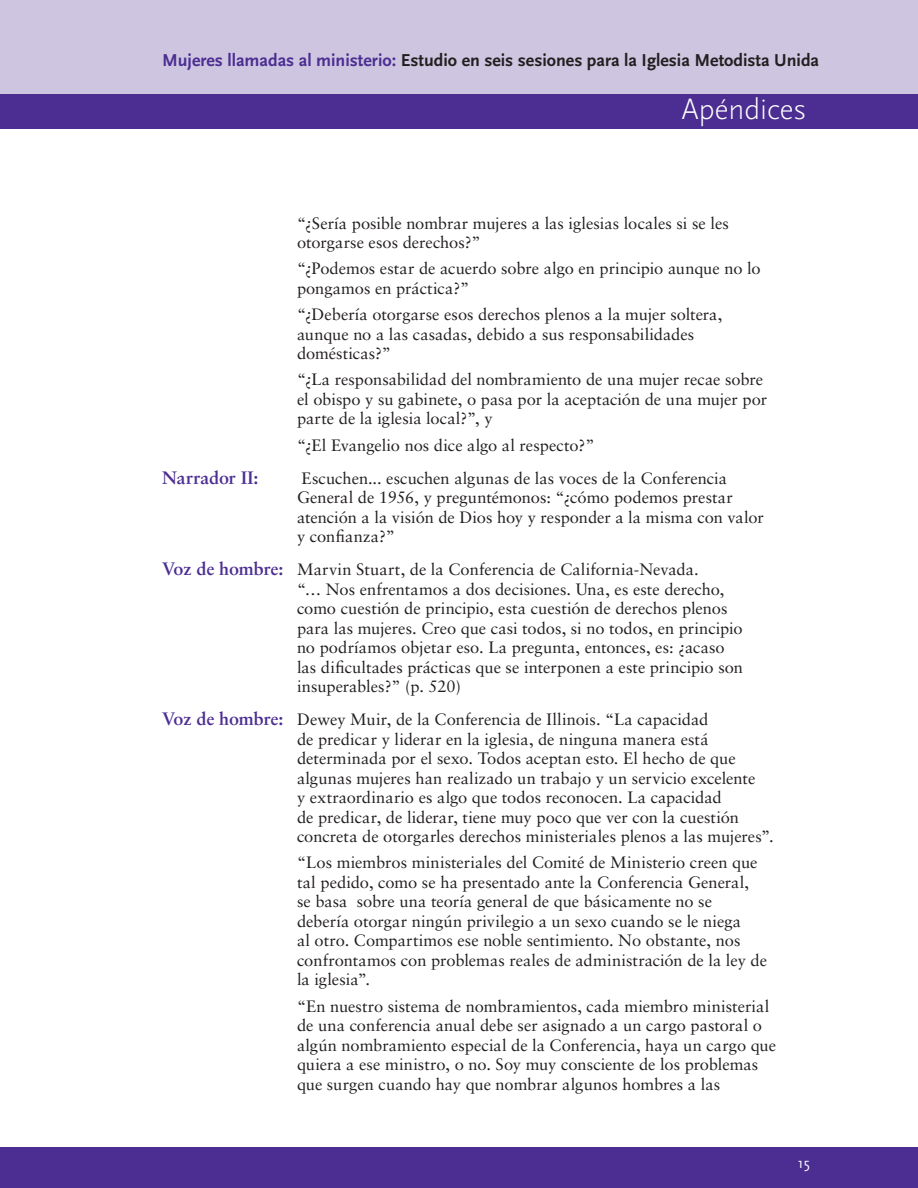
<style>
.page{position:relative;width:918px;height:1188px;background:#fff}
.page>*{position:absolute;margin:0;border:0;box-sizing:border-box;transform-origin:0 0}
.t1{font:300 30px "Scala Sans";color:#fff}
.t2{font:700 18px "Scala Sans";color:#231f20}
.Readers_Theathre_Tex{font:700 18px "Sabon";letter-spacing:-.005em;color:#4c2e92}
.Reader_s_Theatre_Tex{font:16.5px/19.5px "Sabon";color:#231f20}
.Readers_Theathre_Tex-2{font:16.5px/19.5px "Sabon";color:#231f20}
.t3{font:15px "Scala Sans";color:#fff}
.s1{color:#4c2e92}
.s2{font-weight:700;font-size:18px;color:#4c2e92}
</style>
<div class="page">
<div style="left:0;top:94px;width:918px;height:35px;background:#4c2e92"></div>
<div style="left:0;top:0;width:918px;height:94px;background:#cec6e1"></div>
<div style="left:0;top:1148px;width:918px;height:40px;background:#4c2e92"></div>
<p class="t2" style="left:162px;top:50px;width:659px"><span class="s1">Mujeres llamadas al ministerio:</span> Estudio en seis sesiones para la Iglesia Metodista Unida</p>
<h1 class="t1" style="left:681px;top:93px;width:127px">Apéndices</h1>
<p class="Reader_s_Theatre_Tex" style="left:297px;top:213px;width:433px">“¿Sería posible nombrar mujeres a las iglesias locales si se les otorgarse esos derechos?”</p>
<p class="Reader_s_Theatre_Tex" style="left:297px;top:259px;width:465px">“¿Podemos estar de acuerdo sobre algo en principio aunque no lo pongamos en práctica?”</p>
<p class="Reader_s_Theatre_Tex" style="left:297px;top:305px;width:427px">“¿Debería otorgarse esos derechos plenos a la mujer soltera, aunque no a las casadas, debido a sus responsabilidades domésticas?”</p>
<p class="Reader_s_Theatre_Tex" style="left:297px;top:370px;width:472px">“¿La responsabilidad del nombramiento de una mujer recae sobre el obispo y su gabinete, o pasa por la aceptación de una mujer por parte de la iglesia local?”, y</p>
<p class="Reader_s_Theatre_Tex" style="left:297px;top:435px;width:299px">“¿El Evangelio nos dice algo al respecto?”</p>
<p class="Readers_Theathre_Tex" style="left:162px;top:466px;width:98px">Narrador II:</p>
<p class="Readers_Theathre_Tex-2" style="left:297px;top:468px;width:468px">Escuchen... escuchen algunas de las voces de la Conferencia General de 1956, y preguntémonos: “¿cómo podemos prestar atención a la visión de Dios hoy y responder a la misma con valor y confianza?”</p>
<p class="Readers_Theathre_Tex-2" style="left:297px;top:560px;width:448px;text-indent:-135px"><span class="s2">Voz de hombre:</span> Marvin Stuart, de la Conferencia de California-Nevada.<br>“… Nos enfrentamos a dos decisiones. Una, es este derecho, como cuestión de principio, esta cuestión de derechos plenos para las mujeres. Creo que casi todos, si no todos, en principio no podríamos objetar eso. La pregunta, entonces, es: ¿acaso las dificultades prácticas que se interponen a este principio son insuperables?” (p. 520)</p>
<p class="Readers_Theathre_Tex-2" style="left:297px;top:710px;width:478px;text-indent:-135px"><span class="s2">Voz de hombre:</span> Dewey Muir, de la Conferencia de Illinois. “La capacidad<br>de predicar y liderar en la iglesia, de ninguna manera está determinada por el sexo. Todos aceptan esto. El hecho de que algunas mujeres han realizado un trabajo y un servicio excelente<br>y extraordinario es algo que todos reconocen. La capacidad<br>de predicar, de liderar, tiene muy poco que ver con la cuestión concreta de otorgarles derechos ministeriales plenos a las mujeres”.</p>
<p class="Reader_s_Theatre_Tex" style="left:297px;top:853px;width:472px">“Los miembros ministeriales del Comité de Ministerio creen que tal pedido, como se ha presentado ante la Conferencia General,<br>se basa sobre una teoría general de que básicamente no se debería otorgar ningún privilegio a un sexo cuando se le niega<br>al otro. Compartimos ese noble sentimiento. No obstante, nos confrontamos con problemas reales de administración de la ley de la iglesia”.</p>
<p class="Reader_s_Theatre_Tex" style="left:297px;top:996px;width:481px">“En nuestro sistema de nombramientos, cada miembro ministerial de una conferencia anual debe ser asignado a un cargo pastoral o algún nombramiento especial de la Conferencia, haya un cargo que quiera a ese ministro, o no. Soy muy consciente de los problemas que surgen cuando hay que nombrar algunos hombres a las</p>
<p class="t3" style="left:798px;top:1155px;width:14px">15</p>
</div>
